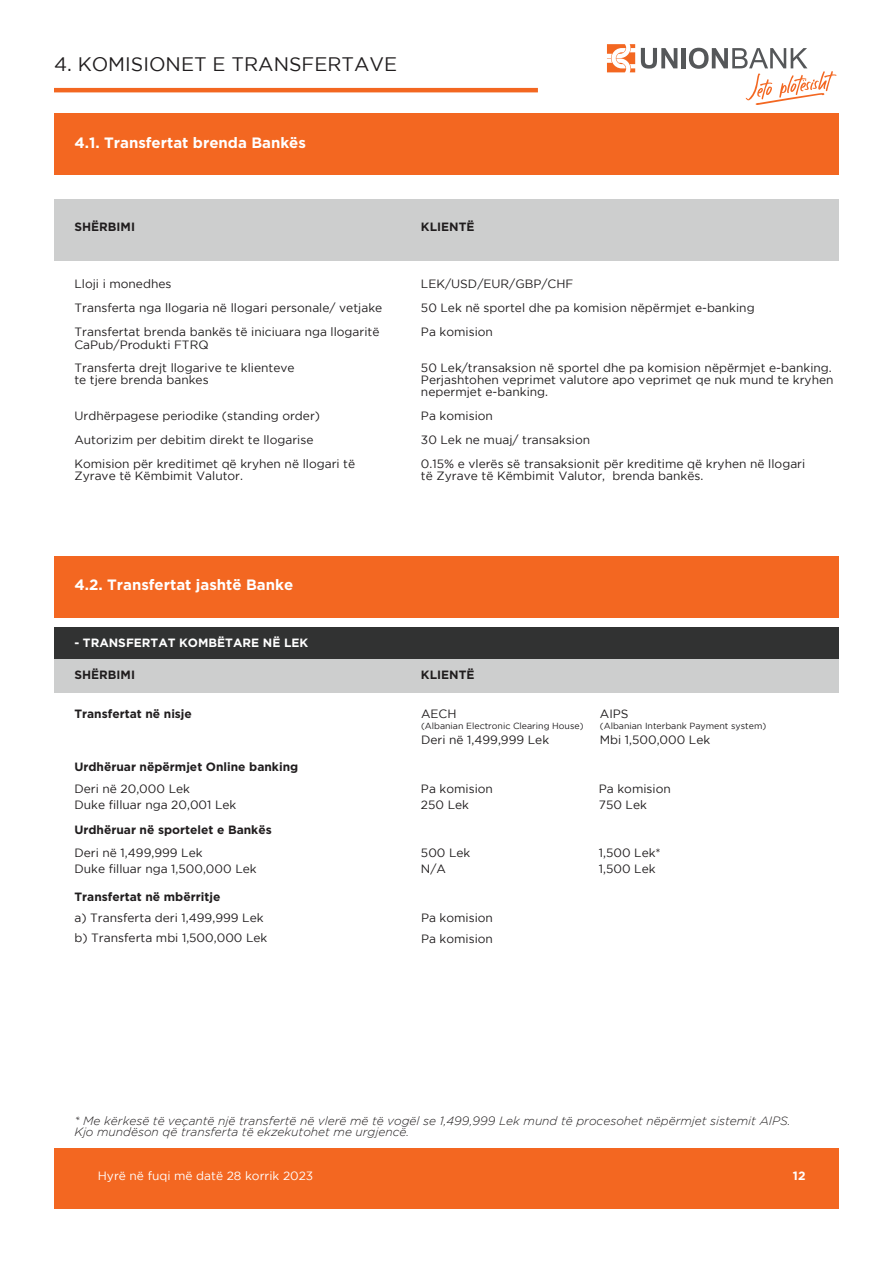
<style>
.page{position:relative;width:893px;height:1263px;background:#fff}
.page>*{position:absolute;margin:0;border:0;box-sizing:border-box;transform-origin:0 0}
.t1{font:19.5px "Gotham";color:#201d1e}
.t2{font:700 15px "Gotham";color:#fff}
.t3{font:12px/24px "Gotham";color:#201d1e}
.t4{font:italic 300 12px/10.5px "Gotham";color:#201d1e}
.t5{font:700 12px "Gotham";color:#201d1e}
.t6{font:12px "Gotham";color:#fff}
.t7{font:700 12px "Gotham";color:#fff}
.t8{font:8.85px "Gotham";color:#201d1e}
</style>
<div class="page">
<div style="left:54px;top:1148px;width:785px;height:61px;background:#f36721"></div>
<hr style="left:54px;top:88px;width:484px;height:4px;background:#f36721">
<div style="left:54px;top:114px;width:785px;height:61px;background:#f36721"></div>
<div style="left:54px;top:556px;width:785px;height:61px;background:#f36721"></div>
<div style="left:54px;top:200px;width:785px;height:61px;background:#cdcece"></div>
<div style="left:54px;top:659px;width:785px;height:33px;background:#cdcece"></div>
<div style="left:54px;top:627px;width:785px;height:32px;background:#313232"></div>
<svg style="left:641px;top:48px;width:36px;height:21px"></svg>
<hr style="left:682px;top:48px;width:4px;height:20px;background:#555759">
<svg style="left:607px;top:44px;width:28px;height:28px"></svg>
<svg style="left:689px;top:48px;width:147px;height:57px"></svg>
<h1 class="t1" style="left:54px;top:54px;width:345px">4. KOMISIONET E TRANSFERTAVE</h1>
<p class="t2" style="left:74px;top:133px;width:233px">4.1. Transfertat brenda Bankës</p>
<p class="t5" style="left:74px;top:219px;width:62px">SHËRBIMI</p>
<p class="t3" style="left:74px;top:271px;width:309px">Lloji i monedhes<br>Transferta nga llogaria në llogari personale/ vetjake<br>Transfertat brenda bankës të iniciuara nga llogaritë</p>
<p class="t3" style="left:74px;top:333px;width:222px;line-height:22.5px">CaPub/Produkti FTRQ<br>Transferta drejt llogarive te klienteve</p>
<p class="t3" style="left:74px;top:367px;width:136px">te tjere brenda bankes</p>
<p class="t3" style="left:74px;top:403px;width:282px">Urdhërpagese periodike (standing order)<br>Autorizim per debitim direkt te llogarise<br>Komision për kreditimet që kryhen në llogari të</p>
<p class="t3" style="left:74px;top:463px;width:170px">Zyrave të Këmbimit Valutor.</p>
<p class="t2" style="left:74px;top:575px;width:220px">4.2. Transfertat jashtë Banke</p>
<p class="t7" style="left:74px;top:635px;width:235px">- TRANSFERTAT KOMBËTARE NË LEK</p>
<p class="t5" style="left:74px;top:667px;width:62px">SHËRBIMI</p>
<p class="t5" style="left:74px;top:705px;width:119px">Transfertat në nisje</p>
<p class="t5" style="left:74px;top:759px;width:225px">Urdhëruar nëpërmjet Online banking</p>
<p class="t3" style="left:74px;top:780px;width:164px;line-height:16.5px">Deri në 20,000 Lek<br>Duke filluar nga 20,001 Lek</p>
<p class="t5" style="left:74px;top:822px;width:199px">Urdhëruar në sportelet e Bankës</p>
<p class="t3" style="left:74px;top:844px;width:184px;line-height:16.5px">Deri në 1,499,999 Lek<br>Duke filluar nga 1,500,000 Lek</p>
<p class="t5" style="left:74px;top:889px;width:147px">Transfertat në mbërritje</p>
<p class="t3" style="left:74px;top:908px;width:195px;line-height:19.5px">a) Transferta deri 1,499,999 Lek b) Transferta mbi 1,500,000 Lek</p>
<p class="t5" style="left:421px;top:219px;width:55px">KLIENTË</p>
<p class="t3" style="left:421px;top:271px;width:335px">LEK/USD/EUR/GBP/CHF<br>50 Lek në sportel dhe pa komision nëpërmjet e-banking<br>Pa komision</p>
<p class="t3" style="left:421px;top:361px;width:414px;line-height:12px">50 Lek/transaksion në sportel dhe pa komision nëpërmjet e-banking.<br>Perjashtohen veprimet valutore apo veprimet qe nuk mund te kryhen nepermjet e-banking.</p>
<p class="t3" style="left:421px;top:403px;width:386px">Pa komision<br>30 Lek ne muaj/ transaksion<br>0.15% e vlerës së transaksionit për kreditime që kryhen në llogari</p>
<p class="t3" style="left:421px;top:463px;width:284px">të Zyrave të Këmbimit Valutor, brenda bankës.</p>
<p class="t5" style="left:421px;top:667px;width:55px">KLIENTË</p>
<p class="t3" style="left:421px;top:701px;width:37px">AECH</p>
<p class="t8" style="left:421px;top:721px;width:164px">(Albanian Electronic Clearing House)</p>
<p class="t3" style="left:600px;top:701px;width:30px">AIPS</p>
<p class="t8" style="left:600px;top:721px;width:168px">(Albanian Interbank Payment system)</p>
<p class="t3" style="left:421px;top:728px;width:130px">Deri në 1,499,999 Lek</p>
<p class="t3" style="left:600px;top:728px;width:112px">Mbi 1,500,000 Lek</p>
<p class="t3" style="left:421px;top:780px;width:73px;line-height:16.5px">Pa komision<br>250 Lek</p>
<p class="t3" style="left:599px;top:780px;width:73px;line-height:16.5px">Pa komision<br>750 Lek</p>
<p class="t3" style="left:421px;top:844px;width:51px;line-height:16.5px">500 Lek<br>N/A</p>
<p class="t3" style="left:599px;top:844px;width:63px;line-height:16.5px">1,500 Lek*<br>1,500 Lek</p>
<p class="t3" style="left:421px;top:907px;width:73px;line-height:21px">Pa komision<br>Pa komision</p>
<p class="t4" style="left:74px;top:1116px;width:717px">* Me kërkesë të veçantë një transfertë në vlerë më të vogël se 1,499,999 Lek mund të procesohet nëpërmjet sistemit AIPS.<br>Kjo mundëson që transferta të ekzekutohet me urgjencë.</p>
<p class="t6" style="left:98px;top:1169px;width:222px">Hyrë në fuqi më datë 10 Nëntor 2022</p>
<p class="t7" style="left:793px;top:1167px;width:14px">12</p>
<p class="t6" style="left:227px;top:1169px;width:88px">28 korrik 2023</p>
</div>
